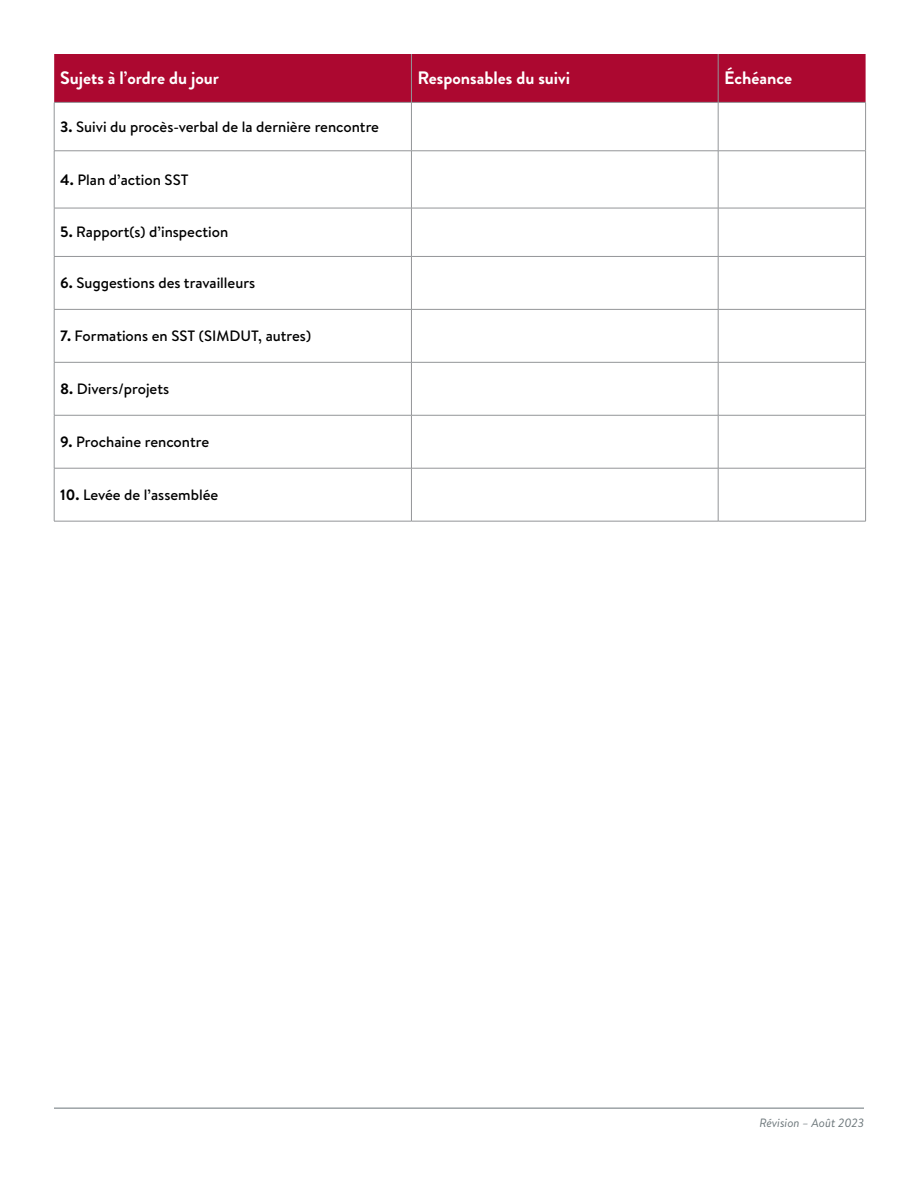
<style>
.page{position:relative;width:918px;height:1188px;background:#fff}
.page>*{position:absolute;margin:0;border:0;box-sizing:border-box;transform-origin:0 0}
.t1{font:700 18px "Brandon Grotesque";color:#fff}
.t2{font:500 15px "Brandon Text";color:#000}
.t3{font:italic 12px "Brandon Text";color:#6b7579}
.s1{font-weight:700}
</style>
<div class="page">
<div style="left:54px;top:54px;width:812px;height:48px;background:#ac0830"></div>
<hr style="left:411px;top:54px;width:1px;height:48px;background:#939598">
<hr style="left:718px;top:54px;width:1px;height:48px;background:#939598">
<hr style="left:54px;top:102px;width:357px;height:1px;background:#939598">
<hr style="left:54px;top:103px;width:1px;height:48px;background:#939598">
<hr style="left:411px;top:102px;width:307px;height:1px;background:#939598">
<hr style="left:411px;top:103px;width:1px;height:48px;background:#939598">
<hr style="left:718px;top:102px;width:148px;height:1px;background:#939598">
<hr style="left:718px;top:103px;width:1px;height:48px;background:#939598">
<hr style="left:865px;top:103px;width:1px;height:48px;background:#939598">
<hr style="left:54px;top:151px;width:357px;height:1px;background:#939598">
<hr style="left:54px;top:151px;width:1px;height:57px;background:#939598">
<hr style="left:411px;top:151px;width:307px;height:1px;background:#939598">
<hr style="left:411px;top:151px;width:1px;height:57px;background:#939598">
<hr style="left:718px;top:151px;width:148px;height:1px;background:#939598">
<hr style="left:718px;top:151px;width:1px;height:57px;background:#939598">
<hr style="left:865px;top:151px;width:1px;height:57px;background:#939598">
<hr style="left:54px;top:208px;width:357px;height:1px;background:#939598">
<hr style="left:54px;top:208px;width:1px;height:48px;background:#939598">
<hr style="left:411px;top:208px;width:307px;height:1px;background:#939598">
<hr style="left:411px;top:208px;width:1px;height:48px;background:#939598">
<hr style="left:718px;top:208px;width:148px;height:1px;background:#939598">
<hr style="left:718px;top:208px;width:1px;height:48px;background:#939598">
<hr style="left:865px;top:208px;width:1px;height:48px;background:#939598">
<hr style="left:54px;top:256px;width:357px;height:1px;background:#939598">
<hr style="left:54px;top:257px;width:1px;height:52px;background:#939598">
<hr style="left:54px;top:309px;width:357px;height:1px;background:#939598">
<hr style="left:54px;top:310px;width:1px;height:52px;background:#939598">
<hr style="left:411px;top:256px;width:307px;height:1px;background:#939598">
<hr style="left:411px;top:257px;width:1px;height:52px;background:#939598">
<hr style="left:411px;top:309px;width:307px;height:1px;background:#939598">
<hr style="left:411px;top:310px;width:1px;height:52px;background:#939598">
<hr style="left:718px;top:256px;width:148px;height:1px;background:#939598">
<hr style="left:718px;top:257px;width:1px;height:52px;background:#939598">
<hr style="left:865px;top:257px;width:1px;height:52px;background:#939598">
<hr style="left:718px;top:309px;width:148px;height:1px;background:#939598">
<hr style="left:718px;top:310px;width:1px;height:52px;background:#939598">
<hr style="left:865px;top:310px;width:1px;height:52px;background:#939598">
<hr style="left:54px;top:362px;width:357px;height:1px;background:#939598">
<hr style="left:54px;top:363px;width:1px;height:52px;background:#939598">
<hr style="left:411px;top:362px;width:307px;height:1px;background:#939598">
<hr style="left:411px;top:363px;width:1px;height:52px;background:#939598">
<hr style="left:718px;top:362px;width:148px;height:1px;background:#939598">
<hr style="left:718px;top:363px;width:1px;height:52px;background:#939598">
<hr style="left:865px;top:363px;width:1px;height:52px;background:#939598">
<hr style="left:54px;top:415px;width:357px;height:1px;background:#939598">
<hr style="left:54px;top:415px;width:1px;height:53px;background:#939598">
<hr style="left:411px;top:415px;width:307px;height:1px;background:#939598">
<hr style="left:411px;top:415px;width:1px;height:53px;background:#939598">
<hr style="left:718px;top:415px;width:148px;height:1px;background:#939598">
<hr style="left:718px;top:415px;width:1px;height:53px;background:#939598">
<hr style="left:865px;top:415px;width:1px;height:53px;background:#939598">
<hr style="left:54px;top:468px;width:357px;height:1px;background:#939598">
<hr style="left:54px;top:468px;width:1px;height:53px;background:#939598">
<hr style="left:411px;top:468px;width:307px;height:1px;background:#939598">
<hr style="left:411px;top:468px;width:1px;height:53px;background:#939598">
<hr style="left:718px;top:468px;width:148px;height:1px;background:#939598">
<hr style="left:718px;top:468px;width:1px;height:53px;background:#939598">
<hr style="left:865px;top:468px;width:1px;height:53px;background:#939598">
<hr style="left:54px;top:521px;width:357px;height:1px;background:#939598">
<hr style="left:411px;top:521px;width:307px;height:1px;background:#939598">
<hr style="left:718px;top:521px;width:148px;height:1px;background:#939598">
<hr style="left:54px;top:1108px;width:810px;height:1px;background:#6b7579">
<p class="t1" style="left:60px;top:66px;width:160px">Sujets à l’ordre du jour</p>
<p class="t1" style="left:417px;top:66px;width:154px">Responsables du suivi</p>
<p class="t1" style="left:724px;top:66px;width:69px">Échéance</p>
<p class="t2" style="left:60px;top:116px;width:320px"><span class="s1">3.</span> Suivi du procès-verbal de la dernière rencontre</p>
<p class="t2" style="left:60px;top:169px;width:130px"><span class="s1">4.</span> Plan d’action SST</p>
<p class="t2" style="left:60px;top:222px;width:170px"><span class="s1">5.</span> Rapport(s) d’inspection</p>
<p class="t2" style="left:60px;top:273px;width:197px"><span class="s1">6.</span> Suggestions des travailleurs</p>
<p class="t2" style="left:60px;top:326px;width:252px"><span class="s1">7.</span> Formations en SST (SIMDUT, autres)</p>
<p class="t2" style="left:60px;top:379px;width:110px"><span class="s1">8.</span> Divers/projets</p>
<p class="t2" style="left:60px;top:431px;width:150px"><span class="s1">9.</span> Prochaine rencontre</p>
<p class="t2" style="left:60px;top:484px;width:160px"><span class="s1">10.</span> Levée de l’assemblée</p>
<p class="t3" style="left:759px;top:1115px;width:106px">Révision – Août 2023</p>
</div>
